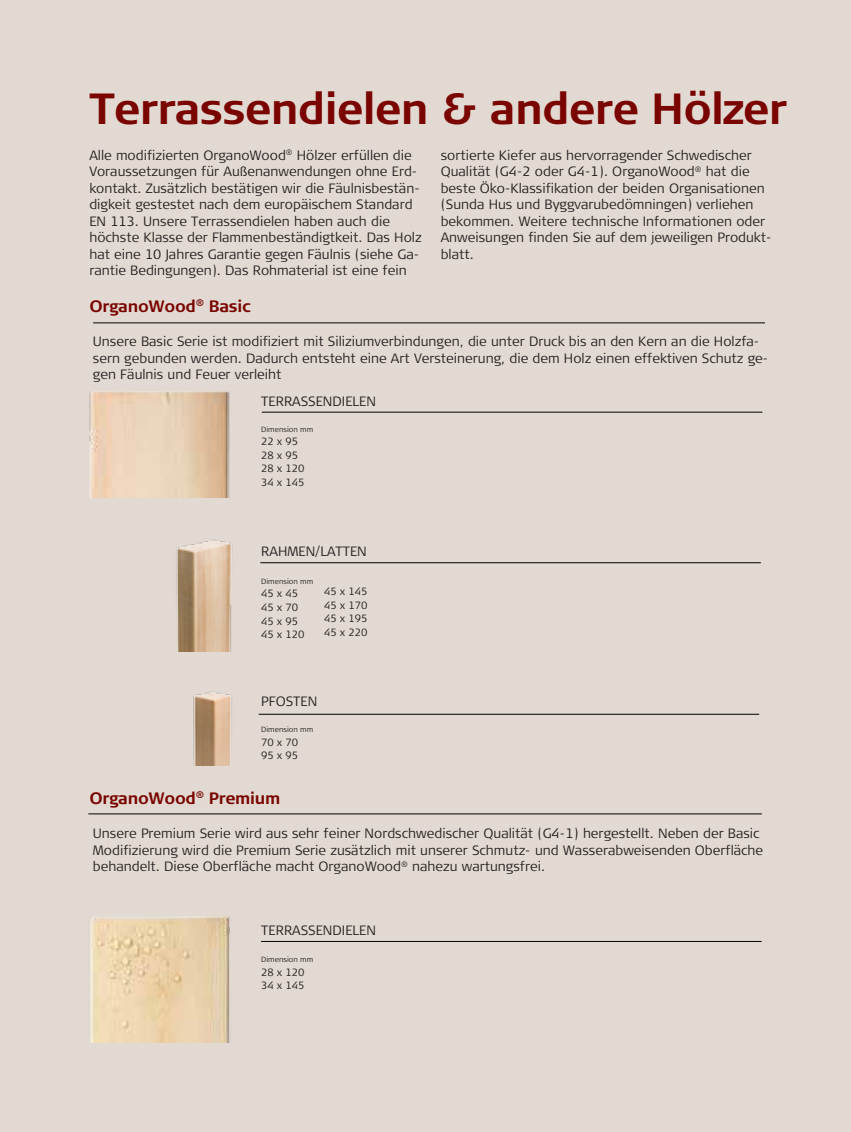
<style>
.page{position:relative;width:851px;height:1132px;background:#fff}
.page>*{position:absolute;margin:0;border:0;box-sizing:border-box;transform-origin:0 0}
.t1{font:700 43.5px "Signa Column";letter-spacing:-.02em;color:#790400}
.t2{font:700 16.5px "Signa Column";letter-spacing:-.02em;color:#790400}
.t3{font:300 13.5px/16.5px "Signa Column";color:#231f20}
.t4{font:300 10.5px "Signa Column";color:#231f20}
.t5{font:300 7.5px "Signa Column";color:#231f20}
</style>
<div class="page">
<div style="left:0;top:0;width:850px;height:1131px;background:#dfd6cd"></div>
<hr style="left:262px;top:412px;width:500px;height:1px;background:#000">
<hr style="left:260px;top:562px;width:500px;height:1px;background:#000">
<hr style="left:261px;top:940px;width:500px;height:1px;background:#000">
<hr style="left:88px;top:813px;width:673px;height:1px;background:#000">
<hr style="left:258px;top:713px;width:501px;height:1px;background:#000">
<img style="left:176px;top:539px;width:55px;height:112px">
<img style="left:89px;top:391px;width:141px;height:106px">
<img style="left:90px;top:916px;width:140px;height:126px">
<hr style="left:93px;top:322px;width:672px;height:1px;background:#000">
<img style="left:193px;top:692px;width:38px;height:72px">
<p class="t1" style="left:89px;top:84px;width:699px">Terrassendielen &amp; andere Hölzer</p>
<p class="t3" style="left:89px;top:147px;width:334px">Alle modifizierten OrganoWood<sup>®</sup> Hölzer erfüllen die Voraussetzungen für Außenanwendungen ohne Erd&shy;kontakt. Zusätzlich bestätigen wir die Fäulnisbestän&shy;digkeit gestestet nach dem europäischem Standard EN 113. Unsere Terrassendielen haben auch die höchste Klasse der Flammenbeständigtkeit. Das Holz hat eine 10 Jahres Garantie gegen Fäulnis (siehe Ga&shy;rantie Bedingungen). Das Rohmaterial ist eine fein</p>
<p class="t3" style="left:440px;top:147px;width:332px">sortierte Kiefer aus hervorragender Schwedischer Qualität (G4-2 oder G4-1). OrganoWood<sup>®</sup> hat die beste Öko-Klassifikation der beiden Organisationen (Sunda Hus und Byggvarubedömningen) verliehen bekommen. Weitere technische Informationen oder Anweisungen finden Sie auf dem jeweiligen Produkt&shy;blatt.</p>
<p class="t2" style="left:89px;top:296px;width:163px">OrganoWood<sup>®</sup> Basic</p>
<p class="t3" style="left:93px;top:333px;width:676px">Unsere Basic Serie ist modifiziert mit Siliziumverbindungen, die unter Druck bis an den Kern an die Holzfa&shy;sern gebunden werden. Dadurch entsteht eine Art Versteinerung, die dem Holz einen effektiven Schutz ge&shy;gen Fäulnis und Feuer verleiht</p>
<p class="t3" style="left:261px;top:392px;width:116px">TERRASSENDIELEN</p>
<p class="t5" style="left:261px;top:425px;width:53px">Dimension mm</p>
<p class="t4" style="left:261px;top:435px;width:38px">22 x 95</p>
<p class="t4" style="left:261px;top:449px;width:38px">28 x 95</p>
<p class="t4" style="left:261px;top:462px;width:45px">28 x 120</p>
<p class="t4" style="left:261px;top:476px;width:45px">34 x 145</p>
<p class="t3" style="left:261px;top:542px;width:107px">RAHMEN/LATTEN</p>
<p class="t5" style="left:261px;top:577px;width:53px">Dimension mm</p>
<p class="t4" style="left:261px;top:587px;width:38px">45 x 45</p>
<p class="t4" style="left:261px;top:601px;width:38px">45 x 70</p>
<p class="t4" style="left:261px;top:614px;width:38px">45 x 95</p>
<p class="t4" style="left:261px;top:628px;width:45px">45 x 120</p>
<p class="t4" style="left:324px;top:585px;width:45px">45 x 145</p>
<p class="t4" style="left:324px;top:599px;width:45px">45 x 170</p>
<p class="t4" style="left:324px;top:612px;width:45px">45 x 195</p>
<p class="t4" style="left:324px;top:626px;width:45px">45 x 220</p>
<p class="t3" style="left:261px;top:692px;width:57px">PFOSTEN</p>
<p class="t5" style="left:261px;top:725px;width:53px">Dimension mm</p>
<p class="t4" style="left:261px;top:736px;width:38px">70 x 70</p>
<p class="t4" style="left:261px;top:749px;width:38px">95 x 95</p>
<p class="t2" style="left:89px;top:788px;width:192px">OrganoWood<sup>®</sup> Premium</p>
<p class="t3" style="left:93px;top:824px;width:671px">Unsere Premium Serie wird aus sehr feiner Nordschwedischer Qualität (G4-1) hergestellt. Neben der Basic<br>Modifizierung wird die Premium Serie zusätzlich mit unserer Schmutz- und Wasserabweisenden Oberfläche behandelt. Diese Oberfläche macht OrganoWood<sup>®</sup> nahezu wartungsfrei.</p>
<p class="t3" style="left:261px;top:922px;width:116px">TERRASSENDIELEN</p>
<p class="t5" style="left:261px;top:954px;width:53px">Dimension mm</p>
<p class="t4" style="left:261px;top:965px;width:45px">28 x 120</p>
<p class="t4" style="left:261px;top:979px;width:45px">34 x 145</p>
</div>
